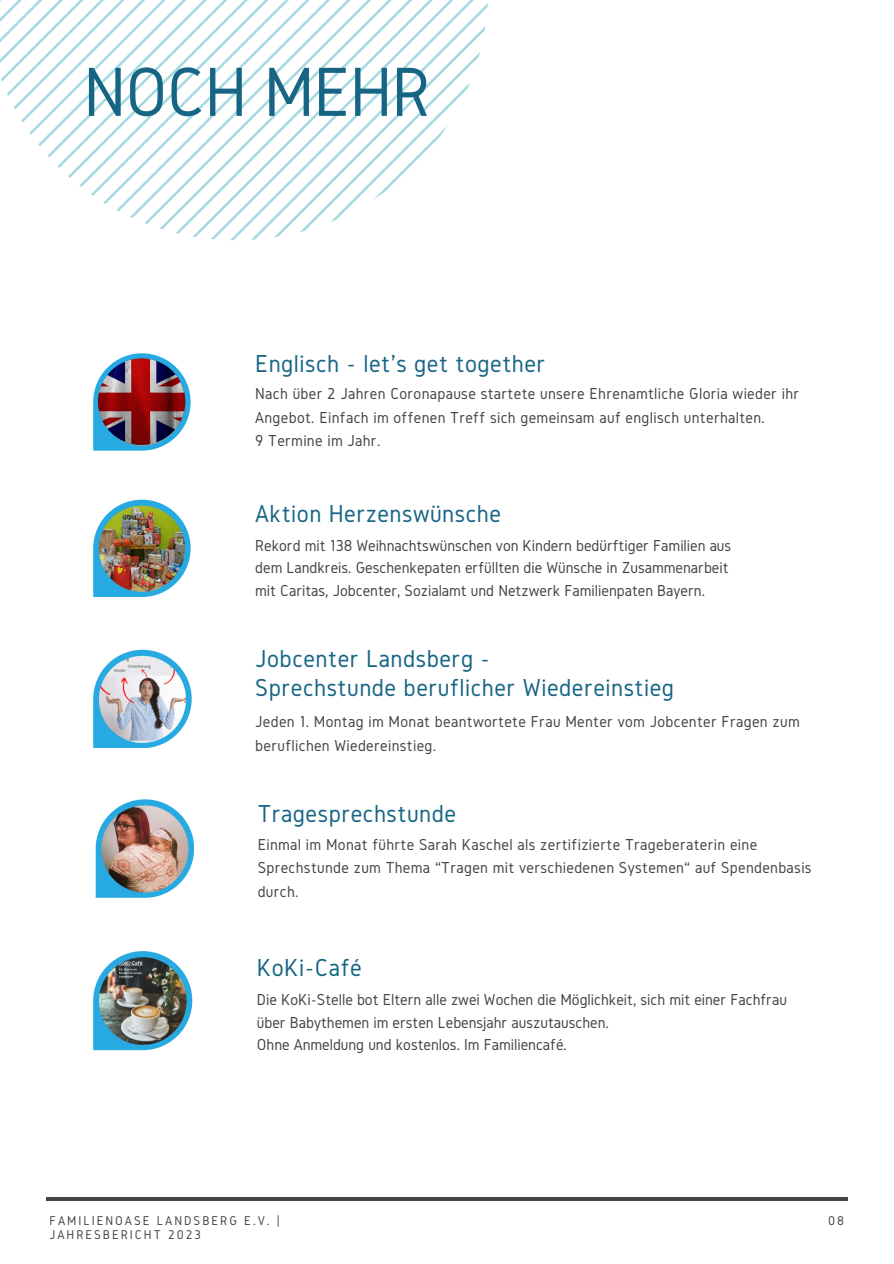
<style>
.page{position:relative;width:894px;height:1264px;background:#fff}
.page>*{position:absolute;margin:0;border:0;box-sizing:border-box;transform-origin:0 0}
.t1{font:72.15px "Gidole";letter-spacing:-.01em;color:#176585}
.t2{font:25.5px/29.2px "Gidole";letter-spacing:.02em;color:#176585}
.t3{font:16.5px/23.7px "Gidole";letter-spacing:.02em;color:#444440}
.t4{font:16.5px/22.5px "Gidole";color:#444440}
.t5{font:13.2px/14.7px "Gidole";letter-spacing:.15em;color:#444440}
</style>
<div class="page">
<svg style="left:0;top:0;width:485px;height:237px"></svg>
<hr style="left:46px;top:1197px;width:801px;height:3px;background:#444440">
<svg style="left:93px;top:499px;width:97px;height:98px"></svg>
<img style="left:99px;top:505px;width:86px;height:86px">
<svg style="left:93px;top:353px;width:97px;height:97px"></svg>
<img style="left:99px;top:359px;width:86px;height:86px">
<img style="left:98px;top:358px;width:88px;height:88px;border-radius:50%">
<svg style="left:93px;top:649px;width:99px;height:99px"></svg>
<img style="left:99px;top:656px;width:87px;height:87px">
<svg style="left:96px;top:799px;width:98px;height:98px"></svg>
<img style="left:101px;top:805px;width:87px;height:87px">
<svg style="left:93px;top:951px;width:99px;height:99px"></svg>
<img style="left:99px;top:957px;width:87px;height:87px">
<h2 class="t1" style="left:83px;top:52px;width:348px">NOCH MEHR</h2>
<p class="t2" style="left:255px;top:348px;width:291px">Englisch - let's get together</p>
<h2 class="t3" style="left:255px;top:381px;width:545px">Nach über 2 Jahren Coronapause startete unsere Ehrenamtliche Gloria wieder ihr<br>Angebot. Einfach im offenen Treff sich gemeinsam auf englisch unterhalten.<br>9 Termine im Jahr.</h2>
<h2 class="t2" style="left:255px;top:498px;width:247px">Aktion Herzenswünsche</h2>
<h3 class="t4" style="left:255px;top:533px;width:477px">Rekord mit 138 Weihnachtswünschen von Kindern bedürftiger Familien aus dem Landkreis. Geschenkepaten erfüllten die Wünsche in Zusammenarbeit mit Caritas, Jobcenter, Sozialamt und Netzwerk Familienpaten Bayern.</h3>
<h3 class="t2" style="left:255px;top:643px;width:420px">Jobcenter Landsberg -<br>Sprechstunde beruflicher Wiedereinstieg</h3>
<p class="t3" style="left:255px;top:709px;width:546px">Jeden 1. Montag im Monat beantwortete Frau Menter vom Jobcenter Fragen zum beruflichen Wiedereinstieg.</p>
<h2 class="t2" style="left:258px;top:798px;width:200px">Tragesprechstunde</h2>
<h3 class="t3" style="left:258px;top:832px;width:555px">Einmal im Monat führte Sarah Kaschel als zertifizierte Trageberaterin eine<br>Sprechstunde zum Thema “Tragen mit verschiedenen Systemen“ auf Spendenbasis durch.</h3>
<h2 class="t2" style="left:257px;top:952px;width:106px">KoKi-Café</h2>
<p class="t4" style="left:257px;top:988px;width:531px">Die KoKi-Stelle bot Eltern alle zwei Wochen die Möglichkeit, sich mit einer Fachfrau über Babythemen im ersten Lebensjahr auszutauschen.<br>Ohne Anmeldung und kostenlos. Im Familiencafé.</p>
<h3 class="t5" style="left:49px;top:1212px;width:232px">FAMILIENOASE LANDSBERG E.V. |<br>JAHRESBERICHT 2023</h3>
<p class="t5" style="left:827px;top:1213px;width:17px">08</p>
</div>
